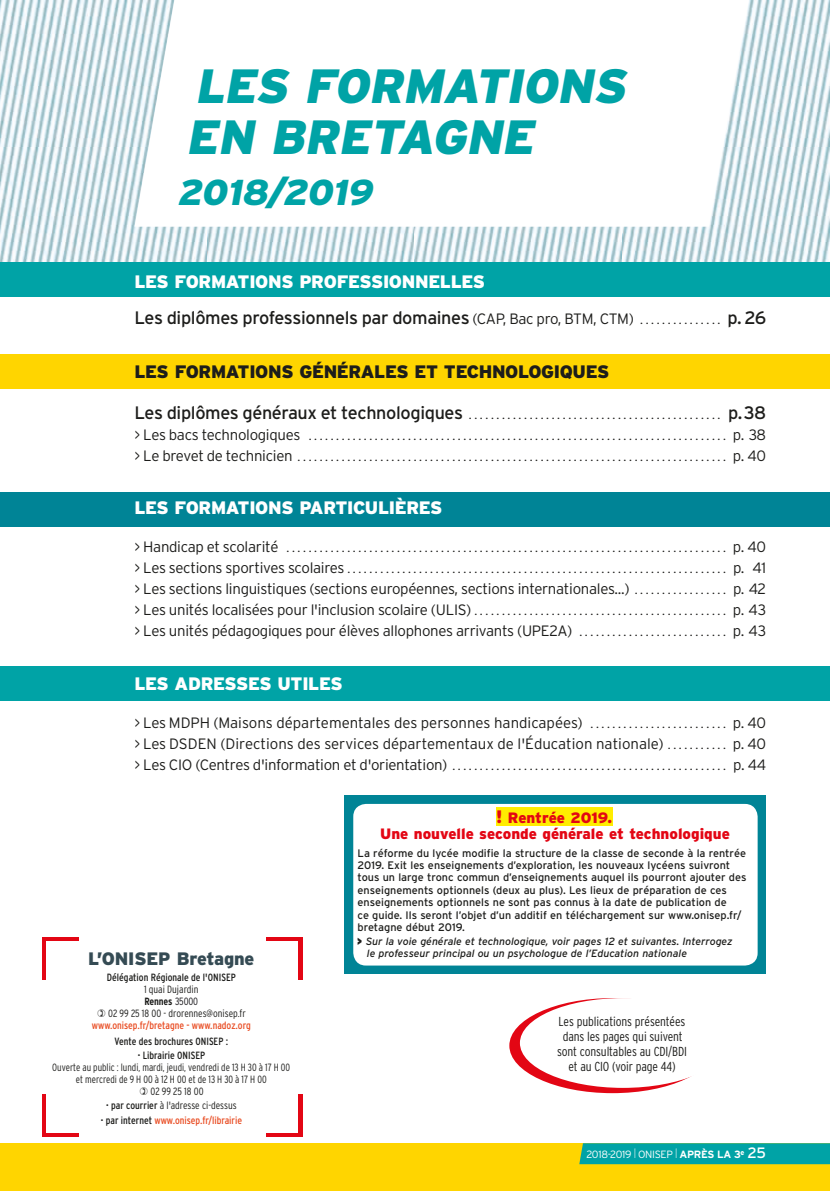
<style>
.page{position:relative;width:830px;height:1191px;background:#fff}
.page>*{position:absolute;margin:0;border:0;box-sizing:border-box;transform-origin:0 0}
.t1{font:italic 900 48px/51px "Interstate";color:#00a3a6}
.t2{font:italic 900 36px "Interstate";color:#00a3a6}
.t3{font:18px/36.5px "Interstate";letter-spacing:-.02em;color:#1d1d1b}
.t4{font:900 18px "Interstate";letter-spacing:-.02em;color:#fff}
.t5{font:900 18px "Interstate";letter-spacing:-.02em;color:#1d1d1b}
.t6{font:900 18px "Interstate";letter-spacing:-.01em;color:#354b54}
.t7{font:300 15px/21px "Interstate";color:#1d1d1b;text-align:justify}
.t8{font:900 15px/16.4px "Interstate";color:#e30614;text-align:center}
.t9{font:300 condensed 13.05px/14.9px "Interstate";letter-spacing:-.01em;color:#1d1d1b;text-align:center}
.t10{font:300 12px/21px "Interstate";color:#1d1d1b;text-align:justify}
.t11{font:10.8px/12.5px "Interstate";color:#1d1d1b}
.t12{font:italic 10.5px/12px "Interstate";color:#1d1d1b}
.t13{font:300 condensed 10.5px "Interstate";color:#1d1d1b;scale:.95 1}
.t14{font:condensed 10.5px "Interstate";color:#e94e25}
.t15{font:condensed 10.5px "Interstate";color:#1d1d1b}
.t16{font:300 condensed 10.5px "Interstate";color:#1d1d1b}
.t17{font:300 10.5px "Interstate";letter-spacing:-.03em;color:#fff}
.t18{font:700 condensed 10.5px "Interstate";letter-spacing:-.01em;color:#1d1d1b}
.s1{font-weight:900;color:#fff}
.s2{font-weight:300;font-size:15px}
.s3{font-weight:300;font-size:12px}
.s4{font-weight:400;font-size:18px}
.s5{font-size:15px}
.s6{font-size:12px}
.s7{font-weight:300;color:#1a181c}
.s8{font-weight:300}
.s9{font-weight:400}
.s10{font-weight:300;color:#1d1d1b}
.s11{color:#1d1d1b}
.s12{font-size:18px}
.s13{font-weight:900;font-style:normal;font-stretch:condensed}
.s14{font-size:13.5px}
.s15{font-weight:700}
.s16{font-weight:400;font-size:15px}
</style>
<div class="page">
<div style="left:0;top:1143px;width:829px;height:48px;background:#ffd500"></div>
<img style="left:0;top:0;width:829px;height:263px">
<div style="left:579px;top:1143px;width:250px;height:21px;background:#00a3a6"></div>
<svg style="left:134px;top:0;width:614px;height:227px"></svg>
<div style="left:0;top:666px;width:829px;height:34px;background:#00a3a6"></div>
<div style="left:0;top:263px;width:829px;height:34px;background:#00a3a6"></div>
<div style="left:0;top:354px;width:829px;height:34px;background:#ffd500"></div>
<div style="left:0;top:492px;width:829px;height:34px;background:#008496"></div>
<svg style="left:43px;top:1094px;width:36px;height:42px"></svg>
<div style="left:266px;top:936px;width:36px;height:43px;background:#e30614"></div>
<div style="left:43px;top:936px;width:36px;height:43px;background:#e30614"></div>
<div style="left:266px;top:1094px;width:36px;height:42px;background:#e30614"></div>
<div style="left:47px;top:941px;width:251px;height:191px;background:#fff"></div>
<svg style="left:509px;top:998px;width:206px;height:95px;fill:#e30614"></svg>
<div style="left:519px;top:998px;width:206px;height:89px;background:#fff;border-radius:50%"></div>
<div style="left:344px;top:795px;width:421px;height:179px;background:#008496"></div>
<div style="left:353px;top:804px;width:404px;height:161px;background:#fff;border-radius:13px"></div>
<div style="left:496px;top:807px;width:116px;height:18px;background:#ffed00"></div>
<h1 class="t1" style="left:186px;top:60px;width:451px">LES FORMATIONS<br>EN BRETAGNE</h1>
<h2 class="t2" style="left:177px;top:170px;width:204px">2018/2019</h2>
<h3 class="t3" style="left:134px;top:263px;width:632px"><span class="s1">LES FORMATIONS PROFESSIONNELLES<br></span>Les diplômes professionnels par domaines <span class="s2">(CAP, Bac pro, BTM, CTM)</span> <span class="s3">. . . . . . . . . . . . . . .</span> p. 26</h3>
<h3 class="t5" style="left:134px;top:361px;width:476px">LES FORMATIONS GÉNÉRALES ET TECHNOLOGIQUES</h3>
<p class="t10" style="left:134px;top:404px;width:632px"><span class="s4">Les diplômes généraux et technologiques</span> . . . . . . . . . . . . . . . . . . . . . . . . . . . . . . . . . . . . . . . . . . . . . . <span class="s4">p.38 </span><span class="s5">&gt; Les bacs technologiques</span> . . . . . . . . . . . . . . . . . . . . . . . . . . . . . . . . . . . . . . . . . . . . . . . . . . . . . . . . . . . . . . . . . . . . . . . . . . . . <span class="s5">p. 38 &gt; Le brevet de technicien</span> . . . . . . . . . . . . . . . . . . . . . . . . . . . . . . . . . . . . . . . . . . . . . . . . . . . . . . . . . . . . . . . . . . . . . . . . . . . . . . <span class="s5">p. 40</span></p>
<h3 class="t4" style="left:134px;top:497px;width:309px">LES FORMATIONS PARTICULIÈRES</h3>
<p class="t10" style="left:134px;top:537px;width:632px"><span class="s5">&gt; Handicap et scolarité</span> . . . . . . . . . . . . . . . . . . . . . . . . . . . . . . . . . . . . . . . . . . . . . . . . . . . . . . . . . . . . . . . . . . . . . . . . . . . . . . . . <span class="s5">p. 40 &gt; Les sections sportives scolaires</span> . . . . . . . . . . . . . . . . . . . . . . . . . . . . . . . . . . . . . . . . . . . . . . . . . . . . . . . . . . . . . . . . . . . . . <span class="s5">p. 41</span></p>
<p class="t7" style="left:134px;top:578px;width:632px">&gt; Les sections linguistiques (sections européennes, sections internationales...) <span class="s6">. . . . . . . . . . . . . . . . .</span> p. 42 &gt; Les unités localisées pour l'inclusion scolaire (ULIS) <span class="s6">. . . . . . . . . . . . . . . . . . . . . . . . . . . . . . . . . . . . . . . . . . . . . .</span> p. 43 &gt; Les unités pédagogiques pour élèves allophones arrivants (UPE2A) <span class="s6">. . . . . . . . . . . . . . . . . . . . . . . . . . .</span> p. 43</p>
<h3 class="t4" style="left:134px;top:672px;width:209px">LES ADRESSES UTILES</h3>
<p class="t7" style="left:134px;top:712px;width:632px">&gt; Les MDPH (Maisons départementales des personnes handicapées) <span class="s6">. . . . . . . . . . . . . . . . . . . . . . . . .</span> p. 40 &gt; Les DSDEN (Directions des services départementaux de l'Éducation nationale) <span class="s6">. . . . . . . . . . .</span> p. 40</p>
<p class="t10" style="left:134px;top:755px;width:632px"><span class="s5">&gt; Les CIO (Centres d'information et d'orientation)</span> . . . . . . . . . . . . . . . . . . . . . . . . . . . . . . . . . . . . . . . . . . . . . . . . . . <span class="s5">p. 44</span></p>
<h3 class="t6" style="left:88px;top:947px;width:168px">L’ONISEP Bretagne</h3>
<p class="t15" style="left:107px;top:970px;width:130px">Délégation Régionale de l'ONISEP</p>
<p class="t16" style="left:144px;top:982px;width:56px">1 quai Dujardin</p>
<p class="t18" style="left:144px;top:994px;width:55px">Rennes <span class="s7">35000</span></p>
<p class="t16" style="left:108px;top:1006px;width:139px">02 99 25 18 00 - drorennes@onisep.fr</p>
<p class="t14" style="left:92px;top:1018px;width:160px">www.onisep.fr/bretagne - www.nadoz.org</p>
<p class="t15" style="left:114px;top:1035px;width:115px">Vente des brochures ONISEP :</p>
<p class="t15" style="left:137px;top:1049px;width:69px"><span class="s8">•</span> Librairie ONISEP</p>
<p class="t13" style="left:52px;top:1061px;width:252px">Ouverte au public : lundi, mardi, jeudi, vendredi de 13 H 30 à 17 H 00</p>
<p class="t13" style="left:76px;top:1073px;width:202px">et mercredi de 9 H 00 à 12 H 00 et de 13 H 30 à 17 H 00</p>
<p class="t16" style="left:150px;top:1085px;width:54px">02 99 25 18 00</p>
<p class="t13" style="left:106px;top:1099px;width:139px">• <span class="s9">par courrier</span> à l'adresse ci-dessus</p>
<p class="t14" style="left:100px;top:1113px;width:143px"><span class="s10">•</span> <span class="s11">par internet</span> www.onisep.fr/librairie</p>
<p class="t8" style="left:380px;top:809px;width:351px"><span class="s12">!</span> Rentrée 2019.<br>Une nouvelle seconde générale et technologique</p>
<p class="t11" style="left:357px;top:846px;width:390px">La réforme du lycée modifie la structure de la classe de seconde à la rentrée 2019. Exit les enseignements d’exploration, les nouveaux lycéens suivront tous un large tronc commun d’enseignements auquel ils pourront ajouter des enseignements optionnels (deux au plus). Les lieux de préparation de ces enseignements optionnels ne sont pas connus à la date de publication de<br>ce guide. Ils seront l’objet d’un additif en téléchargement sur www.onisep.fr/ bretagne début 2019.</p>
<p class="t12" style="left:367px;top:935px;width:367px;text-indent:-9px"><span class="s13">&gt;</span> Sur la voie générale et technologique, voir pages 12 et suivantes. Interrogez le professeur principal ou un psychologue de l’Education nationale</p>
<p class="t9" style="left:556px;top:1013px;width:131px">Les publications présentées dans les pages qui suivent sont consultables au CDI/BDI et au CIO (voir page 44)</p>
<p class="t17" style="left:586px;top:1147px;width:181px">2018-2019 <span class="s14">l</span> ONISEP <span class="s14">l</span> <span class="s15">APRÈS LA 3</span><sup>e</sup> <span class="s16">25</span></p>
</div>
